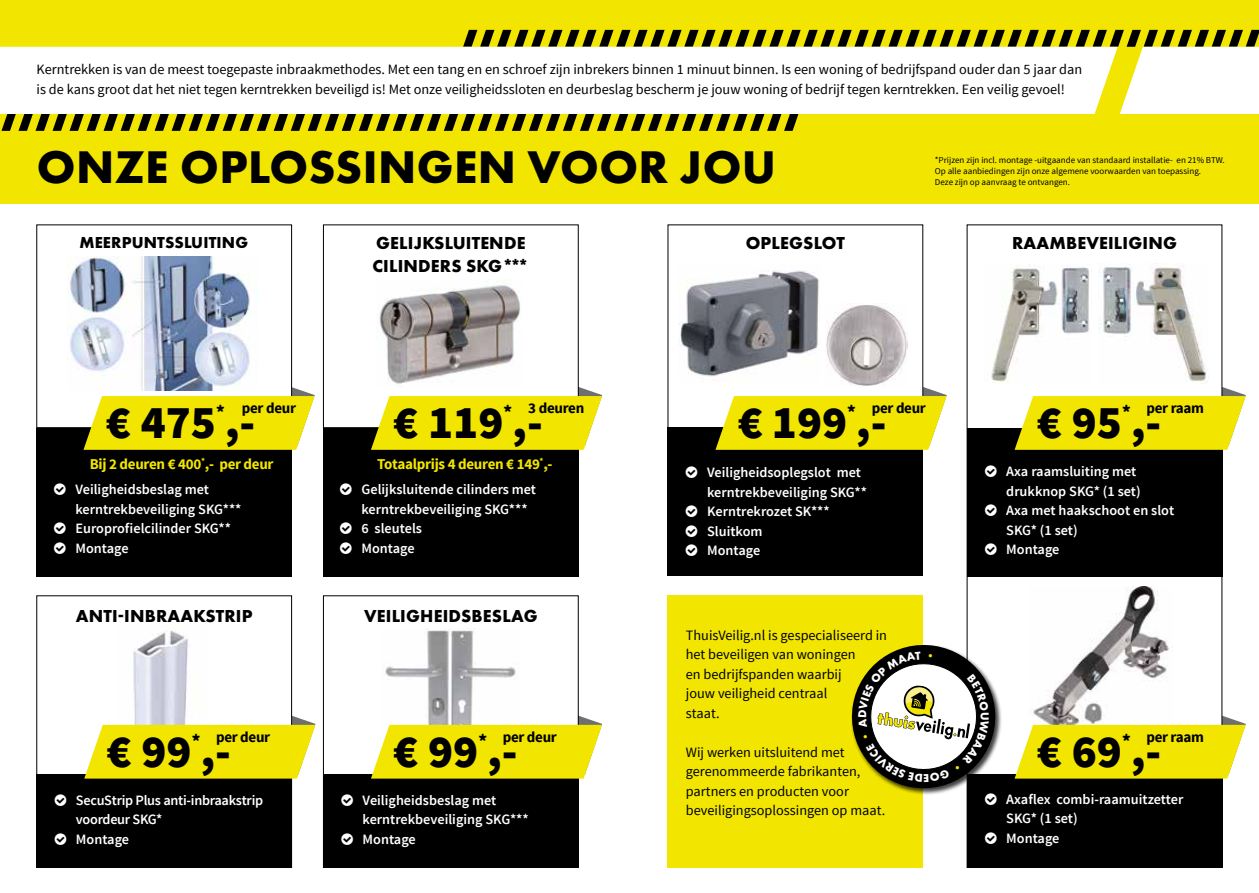
<style>
.page{position:relative;width:1259px;height:893px;background:#fff}
.page>*{position:absolute;margin:0;border:0;box-sizing:border-box;transform-origin:0 0}
.t1{font:700 47.55px "Futura PT";letter-spacing:.01em;color:#000}
.t2{font:900 46.5px "Source Sans Pro";color:#000}
.t3{font:900 18.3px "Source Sans Pro";color:#000}
.t4{font:700 18px/22.5px "Futura PT";letter-spacing:.01em;color:#000}
.t5{font:700 16.5px "Futura PT";letter-spacing:.01em;color:#000}
.t6{font:700 15px "Source Sans Pro";letter-spacing:-.02em;color:#f2e600}
.t7{font:700 15px "Source Sans Pro";letter-spacing:-.02em;color:#000}
.t8{font:14.25px/19.5px "Source Sans Pro";color:#000}
.t9{font:600 14.25px/19.5px "Source Sans Pro";color:#fff}
.t10{font:600 14.25px/19.5px "Source Sans Pro";letter-spacing:-.02em;color:#fff}
.t11{font:700 11.85px "Futura PT";color:#fff}
.t12{font:9px/10.8px "Source Sans Pro";color:#000}
</style>
<div class="page">
<div style="left:0;top:0;width:642px;height:893px;background:#f2e600"></div>
<div style="left:617px;top:0;width:642px;height:893px;background:#f2e600"></div>
<div style="left:0;top:205px;width:1259px;height:688px;background:#fff"></div>
<div style="left:323px;top:225px;width:255px;height:203px;border:1px solid #000"></div>
<svg style="left:1px;top:30px;width:1258px;height:101px"></svg>
<div style="left:323px;top:428px;width:255px;height:149px;background:#000"></div>
<div style="left:668px;top:427px;width:255px;height:149px;background:#000"></div>
<div style="left:668px;top:596px;width:255px;height:272px;background:#f2e600"></div>
<div style="left:967px;top:428px;width:255px;height:149px;background:#000"></div>
<div style="left:967px;top:774px;width:255px;height:94px;background:#000"></div>
<div style="left:323px;top:774px;width:255px;height:94px;background:#000"></div>
<div style="left:37px;top:774px;width:255px;height:94px;background:#000"></div>
<svg style="left:371px;top:328px;width:231px;height:124px"></svg>
<svg style="left:715px;top:328px;width:231px;height:122px"></svg>
<svg style="left:1014px;top:328px;width:231px;height:124px"></svg>
<img style="left:68px;top:257px;width:182px;height:110px">
<div style="left:37px;top:428px;width:255px;height:149px;background:#000"></div>
<svg style="left:83px;top:328px;width:232px;height:122px"></svg>
<img style="left:377px;top:279px;width:144px;height:107px">
<img style="left:1086px;top:586px;width:87px;height:70px">
<img style="left:991px;top:265px;width:100px;height:118px">
<img style="left:1098px;top:264px;width:110px;height:119px">
<img style="left:825px;top:305px;width:83px;height:81px">
<img style="left:678px;top:270px;width:142px;height:113px">
<img style="left:133px;top:630px;width:55px;height:26px">
<svg style="left:84px;top:656px;width:231px;height:125px"></svg>
<img style="left:427px;top:629px;width:47px;height:27px">
<svg style="left:371px;top:656px;width:231px;height:125px"></svg>
<svg style="left:1014px;top:656px;width:231px;height:125px"></svg>
<svg style="left:851px;top:640px;width:149px;height:165px"></svg>
<p class="t8" style="left:37px;top:60px;width:1047px">Kerntrekken is van de meest toegepaste inbraakmethodes. Met een tang en en schroef zijn inbrekers binnen 1 minuut binnen. Is een woning of bedrijfspand ouder dan 5 jaar dan is de kans groot dat het niet tegen kerntrekken beveiligd is! Met onze veiligheidssloten en deurbeslag bescherm je jouw woning of bedrijf tegen kerntrekken. Een veilig gevoel!</p>
<h1 class="t1" style="left:37px;top:137px;width:741px">ONZE OPLOSSINGEN VOOR JOU</h1>
<p class="t12" style="left:935px;top:155px;width:291px">*Prijzen zijn incl. montage -uitgaande van standaard installatie- en 21% BTW.<br>Op alle aanbiedingen zijn onze algemene voorwaarden van toepassing.<br>Deze zijn op aanvraag te ontvangen.</p>
<p class="t5" style="left:79px;top:232px;width:170px">MEERPUNTSSLUITING</p>
<p class="t4" style="left:745px;top:232px;width:101px">OPLEGSLOT</p>
<p class="t4" style="left:1012px;top:232px;width:166px">RAAMBEVEILIGING</p>
<p class="t4" style="left:372px;top:232px;width:158px">GELIJKSLUITENDE<br>CILINDERS SKG***</p>
<p class="t7" style="left:242px;top:398px;width:56px">per deur</p>
<p class="t3" style="left:216px;top:400px;width:10px">*</p>
<h2 class="t2" style="left:106px;top:392px;width:151px">€ 475 ,-</h2>
<p class="t7" style="left:528px;top:398px;width:57px">3 deuren</p>
<p class="t7" style="left:871px;top:398px;width:56px">per deur</p>
<p class="t7" style="left:1146px;top:398px;width:59px">per raam</p>
<p class="t3" style="left:503px;top:400px;width:10px">*</p>
<h2 class="t2" style="left:738px;top:392px;width:150px">€ 199 ,-</h2>
<p class="t3" style="left:847px;top:400px;width:10px">*</p>
<h2 class="t2" style="left:1037px;top:392px;width:126px">€ 95 ,-</h2>
<p class="t3" style="left:1122px;top:400px;width:10px">*</p>
<h2 class="t2" style="left:393px;top:392px;width:151px">€ 119 ,-</h2>
<p class="t6" style="left:90px;top:455px;width:185px">Bij 2 deuren € 400<sup>*</sup>,- per deur</p>
<p class="t9" style="left:75px;top:480px;width:168px">Veiligheidsbeslag met kerntrekbeveiliging SKG***<br>Europrofielcilinder SKG**<br>Montage</p>
<p class="t6" style="left:377px;top:455px;width:177px">Totaalprijs 4 deuren € 149<sup>*</sup>,-</p>
<p class="t9" style="left:361px;top:480px;width:176px">Gelijksluitende cilinders met kerntrekbeveiliging SKG***<br>6 sleutels<br>Montage</p>
<p class="t9" style="left:707px;top:463px;width:161px">Veiligheidsoplegslot met kerntrekbeveiliging SKG**<br>Kerntrekrozet SK***<br>Sluitkom<br>Montage</p>
<p class="t9" style="left:1006px;top:462px;width:169px">Axa raamsluiting met drukknop SKG* (1 set)<br>Axa met haakschoot en slot<br>SKG* (1 set)<br>Montage</p>
<p class="t4" style="left:76px;top:604px;width:178px">ANTI-INBRAAKSTRIP</p>
<p class="t4" style="left:364px;top:604px;width:175px">VEILIGHEIDSBESLAG</p>
<p class="t3" style="left:192px;top:729px;width:10px">*</p>
<p class="t7" style="left:216px;top:727px;width:56px">per deur</p>
<h2 class="t2" style="left:107px;top:721px;width:126px">€ 99 ,-</h2>
<p class="t10" style="left:76px;top:791px;width:189px">SecuStrip Plus anti-inbraakstrip voordeur SKG*<br>Montage</p>
<p class="t8" style="left:686px;top:625px;width:203px">ThuisVeilig.nl is gespecialiseerd in het beveiligen van woningen<br>en bedrijfspanden waarbij<br>jouw veiligheid centraal<br>staat.</p>
<p class="t8" style="left:686px;top:742px;width:201px">Wij werken uitsluitend met gerenommeerde fabrikanten, partners en producten voor beveiligingsoplossingen op maat.</p>
<p class="t11" style="left:992px;top:712px;width:10px;rotate:90deg">U</p>
<p class="t3" style="left:478px;top:729px;width:10px">*</p>
<p class="t7" style="left:503px;top:727px;width:56px">per deur</p>
<h2 class="t2" style="left:1037px;top:721px;width:126px">€ 69 ,-</h2>
<p class="t3" style="left:1122px;top:729px;width:10px">*</p>
<p class="t7" style="left:1146px;top:727px;width:59px">per raam</p>
<h2 class="t2" style="left:393px;top:721px;width:126px">€ 99 ,-</h2>
<p class="t9" style="left:1006px;top:790px;width:179px">Axaflex combi-raamuitzetter<br>SKG* (1 set)<br>Montage</p>
<p class="t9" style="left:363px;top:791px;width:168px">Veiligheidsbeslag met kerntrekbeveiliging SKG***<br>Montage</p>
</div>
